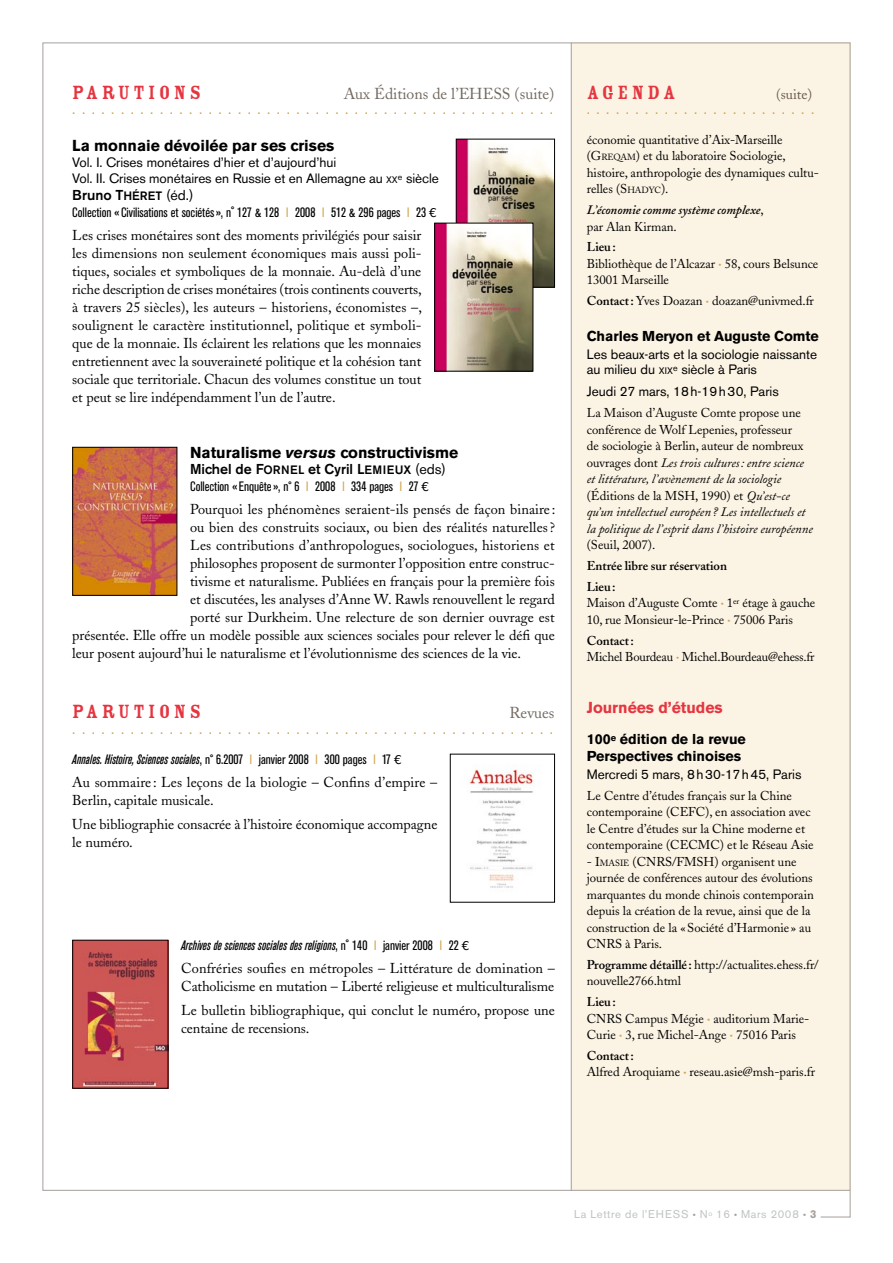
<style>
.page{position:relative;width:893px;height:1263px;background:#fff}
.page>*{position:absolute;margin:0;border:0;box-sizing:border-box;transform-origin:0 0}
.t1{font:21px "Rosewood Std Fill";letter-spacing:.16em;color:#e53540}
.t2{font:700 15.75px "Akzidenz Grotesk BE";color:#000}
.t3{font:15.75px "Adobe Caslon";color:#726960}
.t4{font:700 15.75px "Akzidenz Grotesk BE";color:#e53540}
.t5{font:14.25px/18px "Adobe Caslon";color:#000}
.t6{font:14.25px "Akzidenz Grotesk BE";color:#d1a54f}
.t7{font:700 14.25px/16.5px "Akzidenz Grotesk BE";color:#000}
.t8{font:500 14.25px "Akzidenz Grotesk BE";color:#000}
.t9{font:14.25px "Adobe Caslon";color:#69584e}
.t10{font:13.5px/15.8px "Akzidenz Grotesk BE";color:#000}
.t11{font:italic 500 condensed 13.5px "Akzidenz Grotesk BE";letter-spacing:-.005em;color:#000}
.t12{font:condensed 13.5px "Akzidenz Grotesk BE";letter-spacing:-.005em;color:#000}
.t13{font:12.75px/16.5px "Adobe Caslon";letter-spacing:-.005em;color:#000}
.t14{font:italic 12.75px/16.5px "Adobe Caslon";letter-spacing:-.005em;color:#000}
.t15{font:italic 600 12.75px/16.5px "Adobe Caslon";letter-spacing:-.005em;color:#000}
.t16{font:600 12.75px/20.7px "Adobe Caslon";letter-spacing:-.005em;color:#000}
.t17{font:11.25px "Akzidenz Grotesk BE";letter-spacing:.05em;color:#bec3c3}
.s1{font-size:9.45px}
.s2{font-size:12.15px}
.s3{font-weight:400}
.s4{color:#d1a54f}
.s5{font-family:"Bitstream Vera Sans";font-stretch:normal;font-size:12px}
.s6{font-style:italic}
.s7{font-weight:400;font-style:normal}
.s8{font-weight:400;font-style:normal;color:#d1a54f}
.s9{font-family:"Bitstream Vera Sans";font-weight:400;font-style:normal;font-stretch:normal;font-size:12px}
.s10{font-size:8.85px}
.s11{font-weight:600}
.s12{font-size:9px;color:#d1a54f}
.s13{font-style:normal}
.s14{font-size:9px;color:#a79f9a}
</style>
<div class="page">
<div style="left:571px;top:43px;width:279px;height:1148px;background:#fbf3e3"></div>
<img style="left:458px;top:141px;width:95px;height:145px">
<div style="left:456px;top:139px;width:99px;height:149px;border:1px solid #000"></div>
<img style="left:436px;top:225px;width:95px;height:145px">
<div style="left:434px;top:223px;width:99px;height:149px;border:1px solid #000"></div>
<img style="left:74px;top:449px;width:101px;height:145px">
<div style="left:72px;top:447px;width:105px;height:149px;border:1px solid #000"></div>
<img style="left:469px;top:769px;width:65px;height:119px">
<div style="left:450px;top:754px;width:105px;height:148px;border:1px solid #000"></div>
<img style="left:74px;top:942px;width:92px;height:145px">
<div style="left:72px;top:940px;width:96px;height:149px;border:1px solid #000"></div>
<hr style="left:571px;top:43px;width:1px;height:1148px;background:#a79f9a">
<svg style="left:820px;top:1191px;width:31px;height:27px"></svg>
<h1 class="t1" style="left:72px;top:81px;width:130px">PARUTIONS</h1>
<p class="t3" style="left:344px;top:84px;width:212px">Aux Éditions de l’EHESS (suite)</p>
<p class="t6" style="left:72px;top:100px;width:482px">..................................................</p>
<p class="t2" style="left:72px;top:136px;width:264px">La monnaie dévoilée par ses crises</p>
<p class="t10" style="left:72px;top:154px;width:368px;line-height:16.4px">Vol. I. Crises monétaires d’hier et d’aujourd’hui<br>Vol. II. Crises monétaires en Russie et en Allemagne au <span class="s1">xx</span><sup>e</sup> siècle</p>
<p class="t8" style="left:72px;top:186px;width:123px">BRUNO T<span class="s2">HÉRET</span> <span class="s3">(éd.)</span></p>
<p class="t12" style="left:72px;top:204px;width:366px">Collection « Civilisations et sociétés», n<sup>°</sup> 127 &amp; 128 <span class="s4">l</span> 2008 <span class="s4">l</span> 512 &amp; 296 pages <span class="s4">l</span> 23 <span class="s5">€</span></p>
<p class="t5" style="left:72px;top:226px;width:351px;text-align:justify">Les crises monétaires sont des moments privilégiés pour saisir les dimensions non seulement économiques mais aussi poli&shy;tiques, sociales et symboliques de la monnaie. Au-delà d’une riche description de crises monétaires (trois continents couverts, à travers 25 siècles), les auteurs – historiens, économistes –, soulignent le caractère institutionnel, politique et symboli&shy;que de la monnaie. Ils éclairent les relations que les monnaies entretiennent avec la souveraineté politique et la cohésion tant sociale que territoriale. Chacun des volumes constitue un tout et peut se lire indépendamment l’un de l’autre.</p>
<p class="t2" style="left:190px;top:443px;width:270px">Naturalisme <span class="s6">versus</span> constructivisme</p>
<p class="t8" style="left:190px;top:461px;width:257px">MICHEL DE F<span class="s2">ORNEL</span> ET CYRIL L<span class="s2">EMIEUX</span> <span class="s3">(eds)</span></p>
<p class="t12" style="left:190px;top:479px;width:241px">Collection «Enquête», n<sup>°</sup> 6 <span class="s4">l</span> 2008 <span class="s4">l</span> 334 pages <span class="s4">l</span> 27 <span class="s5">€</span></p>
<p class="t5" style="left:190px;top:500px;width:367px">Pourquoi les phénomènes seraient-ils pensés de façon binaire :</p>
<p class="t5" style="left:190px;top:518px;width:366px">ou bien des construits sociaux, ou bien des réalités naturelles?</p>
<p class="t5" style="left:190px;top:536px;width:366px">Les contributions d’anthropologues, sociologues, historiens et</p>
<p class="t5" style="left:190px;top:554px;width:366px">philosophes proposent de surmonter l’opposition entre construc-</p>
<p class="t5" style="left:190px;top:572px;width:366px">tivisme et naturalisme. Publiées en français pour la première fois</p>
<p class="t5" style="left:190px;top:590px;width:366px">et discutées, les analyses d’Anne W. Rawls renouvellent le regard</p>
<p class="t5" style="left:190px;top:608px;width:366px">porté sur Durkheim. Une relecture de son dernier ouvrage est</p>
<p class="t5" style="left:72px;top:626px;width:484px">présentée. Elle offre un modèle possible aux sciences sociales pour relever le défi que</p>
<p class="t5" style="left:72px;top:644px;width:450px">leur posent aujourd’hui le naturalisme et l’évolutionnisme des sciences de la vie.</p>
<h1 class="t1" style="left:72px;top:700px;width:130px">PARUTIONS</h1>
<p class="t3" style="left:510px;top:704px;width:46px">Revues</p>
<p class="t6" style="left:72px;top:720px;width:482px">..................................................</p>
<p class="t11" style="left:72px;top:751px;width:331px">Annales. Histoire, Sciences sociales<span class="s7">, n</span><sup>°</sup> <span class="s7">6.2007</span> <span class="s8">l</span> <span class="s7">janvier 2008</span> <span class="s8">l</span> <span class="s7">300 pages</span> <span class="s8">l</span> <span class="s7">17</span> <span class="s9">€</span></p>
<p class="t5" style="left:72px;top:773px;width:366px">Au sommaire : Les leçons de la biologie – Confins d’empire –<br>Berlin, capitale musicale.</p>
<p class="t5" style="left:72px;top:816px;width:367px">Une bibliographie consacrée à l’histoire économique accompagne le numéro.</p>
<p class="t11" style="left:181px;top:937px;width:290px">Archives de sciences sociales des religions<span class="s7">, n</span><sup>°</sup> <span class="s7">140</span> <span class="s8">l</span> <span class="s7">janvier 2008</span> <span class="s8">l</span> <span class="s7">22</span> <span class="s9">€</span></p>
<p class="t5" style="left:181px;top:959px;width:375px">Confréries soufies en métropoles – Littérature de domination –<br>Catholicisme en mutation – Liberté religieuse et multiculturalisme</p>
<p class="t5" style="left:181px;top:1001px;width:375px">Le bulletin bibliographique, qui conclut le numéro, propose une centaine de recensions.</p>
<h1 class="t1" style="left:587px;top:81px;width:90px">AGENDA</h1>
<p class="t9" style="left:776px;top:85px;width:38px">(suite)</p>
<p class="t6" style="left:587px;top:100px;width:229px">........................</p>
<p class="t13" style="left:587px;top:131px;width:234px">économie quantitative d’Aix-Marseille (G<span class="s10">reqam</span>) et du laboratoire Sociologie, histoire, anthropologie des dynamiques cultu&shy;relles (S<span class="s10">hadyc</span>).</p>
<p class="t15" style="left:587px;top:202px;width:178px">L’économie comme système complexe<span class="s7">, par Alan Kirman.</span></p>
<p class="t13" style="left:587px;top:239px;width:233px"><span class="s11">Lieu:<br></span>Bibliothèque de l’Alcazar <span class="s12">•</span> 58, cours Belsunce<br>13001 Marseille</p>
<p class="t13" style="left:587px;top:293px;width:229px"><span class="s11">Contact:</span> Yves Doazan <span class="s12">•</span> doazan@univmed.fr</p>
<p class="t7" style="left:587px;top:328px;width:234px">Charles Meryon et Auguste Comte</p>
<p class="t10" style="left:587px;top:346px;width:232px">Les beaux-arts et la sociologie naissante au milieu du <span class="s1">xix</span><sup>e</sup> siècle à Paris</p>
<p class="t10" style="left:587px;top:384px;width:193px">Jeudi 27 mars, 18h-19h30, Paris</p>
<p class="t14" style="left:587px;top:405px;width:227px"><span class="s13">La Maison d’Auguste Comte propose une conférence de Wolf Lepenies, professeur<br>de sociologie à Berlin, auteur de nombreux ouvrages dont</span> Les trois cultures: entre science et littérature, l’avènement de la sociologie <span class="s13">(Éditions de la MSH, 1990) et</span> Qu’est-ce qu’un intellectuel européen? Les intellectuels et la politique de l’esprit dans l’histoire européenne</p>
<p class="t13" style="left:587px;top:537px;width:70px">(Seuil, 2007).</p>
<p class="t16" style="left:587px;top:555px;width:142px">Entrée libre sur réservation<br>Lieu:</p>
<p class="t13" style="left:587px;top:595px;width:230px">Maison d’Auguste Comte <span class="s12">•</span> 1<sup>er</sup> étage à gauche<br>10, rue Monsieur-le-Prince <span class="s12">•</span> 75006 Paris</p>
<p class="t13" style="left:587px;top:632px;width:229px"><span class="s11">Contact:<br></span>Michel Bourdeau <span class="s12">•</span> Michel.Bourdeau@ehess.fr</p>
<p class="t4" style="left:587px;top:698px;width:137px">Journées d’études</p>
<p class="t7" style="left:587px;top:731px;width:161px">1 00<sup>e</sup> édition de la revue<br>Perspectives chinoises</p>
<p class="t10" style="left:587px;top:766px;width:216px">Mercredi 5 mars, 8h30-17h45, Paris</p>
<p class="t13" style="left:587px;top:787px;width:228px">Le Centre d’études français sur la Chine contemporaine (CEFC), en association avec le Centre d’études sur la Chine moderne et contemporaine (CECMC) et le Réseau Asie</p>
<p class="t13" style="left:587px;top:853px;width:229px">- I<span class="s10">masie</span> (CNRS/FMSH) organisent une journée de conférences autour des évolutions marquantes du monde chinois contemporain depuis la création de la revue, ainsi que de la construction de la «Société d’Harmonie » au CNRS à Paris.</p>
<p class="t13" style="left:587px;top:956px;width:233px"><span class="s11">Programme détaillé :</span> http://actualites.ehess.fr/ nouvelle2766.html</p>
<p class="t13" style="left:587px;top:994px;width:224px"><span class="s11">Lieu:<br></span>CNRS Campus Mégie <span class="s12">•</span> auditorium Marie-<br>Curie <span class="s12">•</span> 3, rue Michel-Ange <span class="s12">•</span> 75016 Paris</p>
<p class="t13" style="left:587px;top:1047px;width:230px"><span class="s11">Contact:<br></span>Alfred Aroquiame <span class="s12">•</span> reseau.asie@msh-paris.fr</p>
<p class="t17" style="left:574px;top:1208px;width:233px">La Lettre de l’EHESS <span class="s14">•</span> N<sup>o</sup> 16 <span class="s14">•</span> Mars 2008 <span class="s14">•</span></p>
</div>
